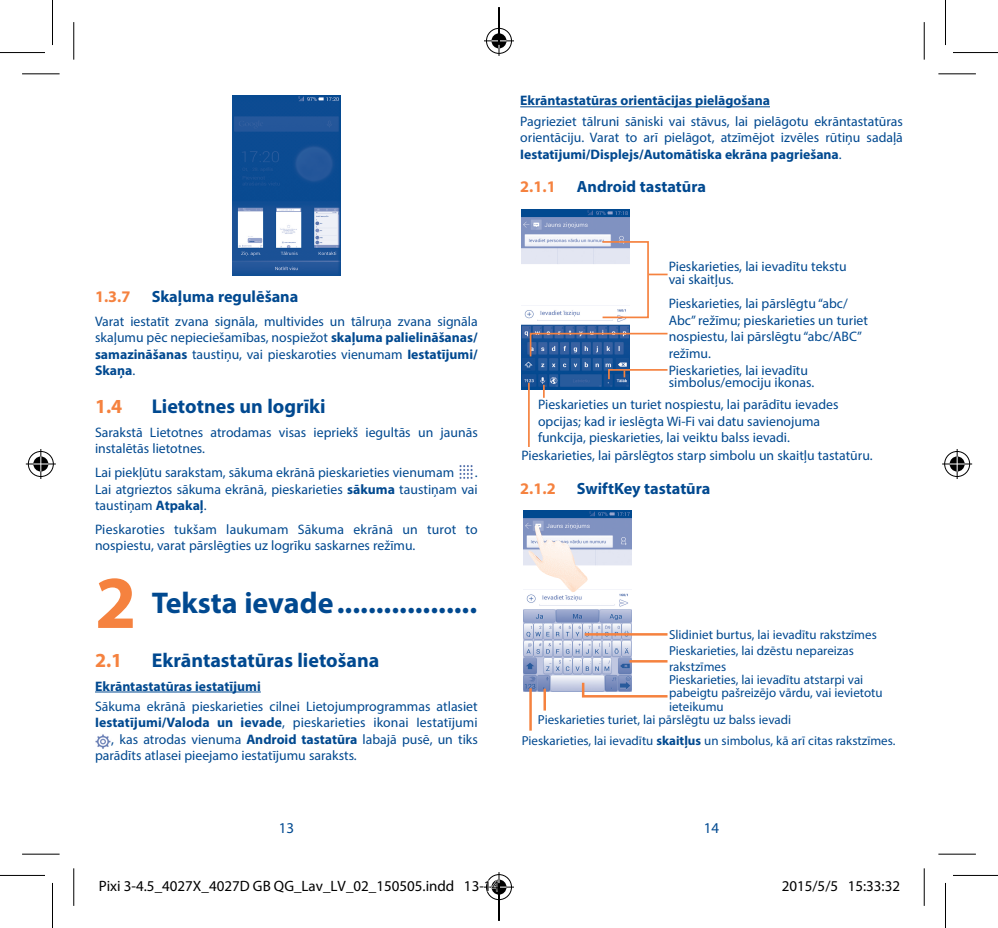
<style>
.page{position:relative;width:998px;height:928px;background:#fff}
.page>*{position:absolute;margin:0;border:0;box-sizing:border-box;transform-origin:0 0}
.t1{font:700 75px "Myriad Pro";color:#f5823f}
.t2{font:700 30px "Myriad Pro";color:#014990}
.t3{font:700 20px "Myriad Pro";color:#014990}
.t4{font:700 20px "Myriad Pro";color:#f5823f}
.t5{font:700 16.25px "Myriad Pro";color:#014990}
.t6{font:700 16.25px "Myriad Pro";color:#f5823f}
.t7{font:15px "Myriad Pro";color:#000}
.t8{font:15px "Myriad Pro";color:#014990}
.t9{font:13.75px/16.5px "Myriad Pro";color:#014990}
.t10{font:700 13.75px "Myriad Pro";color:#014990}
.t11{font:13px/15.8px "Myriad Pro";color:#014990}
.s1{font-weight:700}
</style>
<div class="page">
<hr style="left:95px;top:691px;width:166px;height:1px;background:#014990">
<img style="left:232px;top:95px;width:108px;height:180px">
<img style="left:459px;top:465px;width:14px;height:14px">
<img style="left:95px;top:734px;width:16px;height:14px">
<hr style="left:520px;top:106px;width:250px;height:1px;background:#014990">
<img style="left:522px;top:209px;width:108px;height:180px">
<div style="left:601px;top:241px;width:48px;height:77px;border:2px solid #f5823f"></div>
<svg style="left:649px;top:273px;width:19px;height:2px"></svg>
<svg style="left:607px;top:368px;width:61px;height:12px"></svg>
<svg style="left:529px;top:332px;width:139px;height:26px"></svg>
<hr style="left:528px;top:382px;width:2px;height:65px;background:#f5823f">
<svg style="left:543px;top:384px;width:2px;height:13px"></svg>
<img style="left:523px;top:510px;width:108px;height:180px">
<hr style="left:585px;top:632px;width:82px;height:3px;background:#f5823f">
<hr style="left:629px;top:659px;width:38px;height:3px;background:#f5823f">
<hr style="left:529px;top:688px;width:3px;height:42px;background:#f5823f">
<hr style="left:543px;top:688px;width:3px;height:22px;background:#f5823f">
<svg style="left:581px;top:680px;width:87px;height:18px"></svg>
<img style="left:528px;top:524px;width:61px;height:68px">
<hr style="left:22px;top:73px;width:38px;height:1px;background:#000">
<hr style="left:938px;top:73px;width:38px;height:1px;background:#000">
<hr style="left:22px;top:853px;width:38px;height:1px;background:#000">
<hr style="left:938px;top:853px;width:38px;height:1px;background:#000">
<hr style="left:73px;top:22px;width:1px;height:38px;background:#000">
<hr style="left:73px;top:867px;width:1px;height:38px;background:#000">
<hr style="left:924px;top:22px;width:1px;height:38px;background:#000">
<hr style="left:924px;top:867px;width:1px;height:38px;background:#000">
<hr style="left:0;top:52px;width:45px;height:1px;background:#000">
<hr style="left:953px;top:52px;width:45px;height:1px;background:#000">
<hr style="left:0;top:874px;width:45px;height:1px;background:#000">
<hr style="left:953px;top:874px;width:45px;height:1px;background:#000">
<hr style="left:52px;top:0;width:1px;height:45px;background:#000">
<hr style="left:52px;top:882px;width:1px;height:45px;background:#000">
<hr style="left:945px;top:0;width:1px;height:45px;background:#000">
<hr style="left:945px;top:882px;width:1px;height:45px;background:#000">
<div style="left:486px;top:28px;width:26px;height:26px;border:2px solid #fff;border-radius:50%"></div>
<hr style="left:484px;top:40px;width:30px;height:2px;background:#fff">
<hr style="left:498px;top:26px;width:2px;height:30px;background:#fff">
<div style="left:491px;top:33px;width:16px;height:16px;border:2px solid #fff;border-radius:50%"></div>
<div style="left:486px;top:28px;width:26px;height:25px;border:1px solid #000;border-radius:50%"></div>
<hr style="left:484px;top:40px;width:30px;height:1px;background:#000">
<hr style="left:499px;top:26px;width:1px;height:30px;background:#000">
<div style="left:486px;top:873px;width:26px;height:26px;border:2px solid #fff;border-radius:50%"></div>
<hr style="left:484px;top:885px;width:30px;height:2px;background:#fff">
<hr style="left:498px;top:871px;width:2px;height:30px;background:#fff">
<div style="left:491px;top:878px;width:16px;height:16px;border:2px solid #fff;border-radius:50%"></div>
<div style="left:486px;top:874px;width:26px;height:25px;border:1px solid #000;border-radius:50%"></div>
<hr style="left:484px;top:886px;width:30px;height:1px;background:#000">
<hr style="left:499px;top:871px;width:1px;height:30px;background:#000">
<div style="left:28px;top:450px;width:26px;height:27px;border:2px solid #fff;border-radius:50%"></div>
<hr style="left:40px;top:449px;width:2px;height:30px;background:#fff">
<div style="left:33px;top:455px;width:16px;height:17px;border:2px solid #fff;border-radius:50%"></div>
<div style="left:28px;top:451px;width:25px;height:25px;border:1px solid #000;border-radius:50%"></div>
<hr style="left:26px;top:463px;width:30px;height:1px;background:#000">
<hr style="left:40px;top:449px;width:1px;height:30px;background:#000">
<svg style="left:33px;top:456px;width:15px;height:15px"></svg>
<div style="left:944px;top:450px;width:26px;height:27px;border:2px solid #fff;border-radius:50%"></div>
<hr style="left:956px;top:449px;width:2px;height:30px;background:#fff">
<div style="left:949px;top:455px;width:16px;height:17px;border:2px solid #fff;border-radius:50%"></div>
<div style="left:944px;top:451px;width:26px;height:25px;border:1px solid #000;border-radius:50%"></div>
<hr style="left:942px;top:463px;width:30px;height:1px;background:#000">
<hr style="left:957px;top:449px;width:1px;height:30px;background:#000">
<svg style="left:950px;top:456px;width:15px;height:15px"></svg>
<div style="left:170px;top:880px;width:8px;height:11px;border:1px solid #fff;border-radius:50%"></div>
<div style="left:171px;top:881px;width:5px;height:9px;border:1px solid #fff;border-radius:50%"></div>
<div style="left:217px;top:880px;width:7px;height:11px;border:1px solid #fff;border-radius:50%"></div>
<div style="left:218px;top:881px;width:5px;height:9px;border:1px solid #fff;border-radius:50%"></div>
<div style="left:354px;top:880px;width:7px;height:11px;border:1px solid #fff;border-radius:50%"></div>
<div style="left:355px;top:881px;width:5px;height:9px;border:1px solid #fff;border-radius:50%"></div>
<div style="left:392px;top:880px;width:7px;height:11px;border:1px solid #fff;border-radius:50%"></div>
<div style="left:393px;top:881px;width:5px;height:9px;border:1px solid #fff;border-radius:50%"></div>
<div style="left:407px;top:880px;width:8px;height:11px;border:1px solid #fff;border-radius:50%"></div>
<div style="left:408px;top:881px;width:5px;height:9px;border:1px solid #fff;border-radius:50%"></div>
<div style="left:789px;top:880px;width:8px;height:11px;border:1px solid #fff;border-radius:50%"></div>
<div style="left:791px;top:881px;width:5px;height:9px;border:1px solid #fff;border-radius:50%"></div>
<hr style="left:499px;top:7px;width:1px;height:38px;background:#000">
<hr style="left:499px;top:882px;width:1px;height:38px;background:#000">
<svg style="left:491px;top:16px;width:15px;height:32px"></svg>
<svg style="left:484px;top:877px;width:22px;height:34px"></svg>
<p class="t10" style="left:520px;top:92px;width:251px">Ekrāntastatūras orientācijas pielāgošana</p>
<p class="t9" style="left:520px;top:112px;width:384px;text-align:justify">Pagrieziet tālruni sāniski vai stāvus, lai pielāgotu ekrāntastatūras orientāciju. Varat to arī pielāgot, atzīmējot izvēles rūtiņu sadaļā <span class="s1">Iestatījumi/Displejs/Automātiska ekrāna pagriešana</span>.</p>
<p class="t6" style="left:520px;top:176px;width:37px">2.1.1</p>
<p class="t5" style="left:577px;top:176px;width:130px">Android tastatūra</p>
<p class="t6" style="left:95px;top:286px;width:37px">1.3.7</p>
<p class="t5" style="left:152px;top:286px;width:148px">Skaļuma regulēšana</p>
<p class="t9" style="left:95px;top:312px;width:384px;text-align:justify">Varat iestatīt zvana signāla, multivides un tālruņa zvana signāla skaļumu pēc nepieciešamības, nospiežot <span class="s1">skaļuma palielināšanas/ samazināšanas</span> taustiņu, vai pieskaroties vienumam <span class="s1">Iestatījumi/ Skaņa</span>.</p>
<h3 class="t4" style="left:95px;top:393px;width:29px">1.4</h3>
<h3 class="t3" style="left:152px;top:393px;width:175px">Lietotnes un logrīki</h3>
<p class="t9" style="left:95px;top:423px;width:384px">Sarakstā Lietotnes atrodamas visas iepriekš iegultās un jaunās instalētās lietotnes.</p>
<p class="t9" style="left:95px;top:463px;width:361px">Lai piekļūtu sarakstam, sākuma ekrānā pieskarieties vienumam</p>
<p class="t9" style="left:95px;top:463px;width:384px;text-align:justify;text-indent:380px">.<br>Lai atgrieztos sākuma ekrānā, pieskarieties <span class="s1">sākuma</span> taustiņam vai taustiņam <span class="s1">Atpakaļ</span>.</p>
<p class="t9" style="left:95px;top:520px;width:384px">Pieskaroties tukšam laukumam Sākuma ekrānā un turot to nospiestu, varat pārslēgties uz logrīku saskarnes režīmu.</p>
<h1 class="t1" style="left:95px;top:553px;width:43px">2</h1>
<h2 class="t2" style="left:152px;top:583px;width:183px">Teksta ievade</h2>
<h3 class="t4" style="left:95px;top:647px;width:29px">2.1</h3>
<h3 class="t3" style="left:152px;top:647px;width:229px">Ekrāntastatūras lietošana</h3>
<p class="t10" style="left:95px;top:676px;width:167px">Ekrāntastatūras iestatījumi</p>
<p class="t9" style="left:95px;top:697px;width:384px">Sākuma ekrānā pieskarieties cilnei Lietojumprogrammas atlasiet</p>
<p class="t9" style="left:95px;top:713px;width:384px"><span class="s1">Iestatījumi/Valoda un ievade</span>, pieskarieties ikonai Iestatījumi</p>
<p class="t9" style="left:111px;top:730px;width:368px">, kas atrodas vienuma <span class="s1">Android tastatūra</span> labajā pusē, un tiks</p>
<p class="t9" style="left:95px;top:746px;width:263px">parādīts atlasei pieejamo iestatījumu saraksts.</p>
<p class="t9" style="left:669px;top:260px;width:179px;line-height:12.5px">Pieskarieties, lai ievadītu tekstu vai skaitļus.</p>
<p class="t9" style="left:669px;top:295px;width:201px">Pieskarieties, lai pārslēgtu “abc/<br>Abc” režīmu; pieskarieties un turiet nospiestu, lai pārslēgtu “abc/ABC” režīmu.</p>
<p class="t9" style="left:669px;top:363px;width:147px;line-height:12.5px">Pieskarieties, lai ievadītu simbolus/emociju ikonas.</p>
<p class="t9" style="left:538px;top:396px;width:302px">Pieskarieties un turiet nospiestu, lai parādītu ievades opcijas; kad ir ieslēgta Wi-Fi vai datu savienojuma funkcija, pieskarieties, lai veiktu balss ievadi.</p>
<p class="t9" style="left:521px;top:447px;width:353px">Pieskarieties, lai pārslēgtos starp simbolu un skaitļu tastatūru.</p>
<p class="t6" style="left:520px;top:477px;width:37px">2.1.2</p>
<p class="t5" style="left:577px;top:477px;width:135px">SwiftKey tastatūra</p>
<p class="t11" style="left:669px;top:626px;width:209px">Slidiniet burtus, lai ievadītu rakstzīmes<br>Pieskarieties, lai dzēstu nepareizas rakstzīmes</p>
<p class="t11" style="left:669px;top:671px;width:196px">Pieskarieties, lai ievadītu atstarpi vai</p>
<p class="t11" style="left:669px;top:684px;width:215px">pabeigtu pašreizējo vārdu, vai ievietotu</p>
<p class="t11" style="left:669px;top:698px;width:56px">ieteikumu</p>
<p class="t11" style="left:538px;top:711px;width:255px">Pieskarieties turiet, lai pārslēgtu uz balss ievadi</p>
<p class="t11" style="left:522px;top:732px;width:375px">Pieskarieties, lai ievadītu <span class="s1">skaitļus</span> un simbolus, kā arī citas rakstzīmes.</p>
<p class="t8" style="left:279px;top:818px;width:17px">13</p>
<p class="t8" style="left:704px;top:818px;width:17px">14</p>
<p class="t7" style="left:99px;top:876px;width:402px">Pixi 3-4.5_4027X_4027D GB QG_Lav_LV_02_150505.indd 13-14</p>
<p class="t7" style="left:782px;top:876px;width:120px">2015/5/5 15:33:32</p>
</div>
